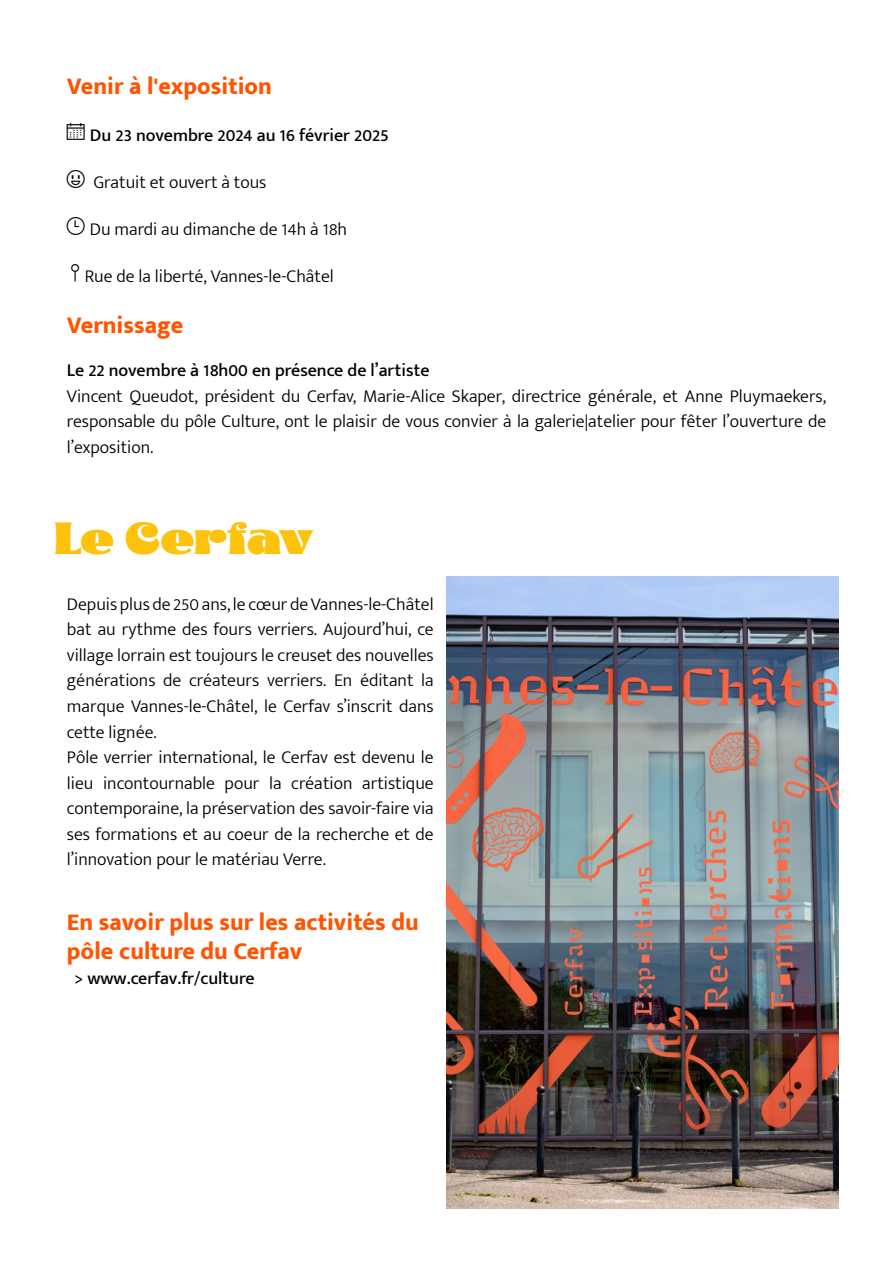
<style>
.page{position:relative;width:893px;height:1263px;background:#fff}
.page>*{position:absolute;margin:0;border:0;box-sizing:border-box;transform-origin:0 0}
.t1{font:45px "Glodok Display";letter-spacing:-.01em;color:#fdc20b}
.t2{font:800 24px/28.8px "Mukta Mahee";color:#ff5400}
.t3{font:300 18px/25.5px "Mukta Mahee";color:#000}
.t4{font:500 18px "Mukta Mahee";color:#000}
</style>
<div class="page">
<img style="left:446px;top:577px;width:393px;height:632px">
<h2 class="t2" style="left:67px;top:71px;width:206px">Venir à l'exposition</h2>
<p class="t4" style="left:90px;top:124px;width:300px">Du 23 novembre 2024 au 16 février 2025</p>
<p class="t3" style="left:93px;top:169px;width:175px">Gratuit et ouvert à tous</p>
<p class="t3" style="left:90px;top:216px;width:259px">Du mardi au dimanche de 14h à 18h</p>
<p class="t3" style="left:85px;top:263px;width:250px">Rue de la liberté, Vannes-le-Châtel</p>
<h2 class="t2" style="left:67px;top:310px;width:118px">Vernissage</h2>
<p class="t4" style="left:67px;top:359px;width:364px">Le 22 novembre à 18h00 en présence de l’artiste</p>
<p class="t3" style="left:67px;top:383px;width:761px;text-align:justify">Vincent Queudot, président du Cerfav, Marie-Alice Skaper, directrice générale, et Anne Pluymaekers, responsable du pôle Culture, ont le plaisir de vous convier à la galerie|atelier pour fêter l’ouverture de l’exposition.</p>
<h1 class="t1" style="left:54px;top:510px;width:262px">Le Cerfav</h1>
<p class="t3" style="left:67px;top:591px;width:368px">Depuis plus de 250 ans, le cœur de Vannes-le-Châtel bat au rythme des fours verriers. Aujourd’hui, ce village lorrain est toujours le creuset des nouvelles générations de créateurs verriers. En éditant la marque Vannes-le-Châtel, le Cerfav s’inscrit dans cette lignée.<br>Pôle verrier international, le Cerfav est devenu le lieu incontournable pour la création artistique contemporaine, la préservation des savoir-faire via ses formations et au coeur de la recherche et de l’innovation pour le matériau Verre.</p>
<h2 class="t2" style="left:67px;top:907px;width:353px">En savoir plus sur les activités du pôle culture du Cerfav</h2>
<p class="t4" style="left:75px;top:967px;width:182px">&gt; www.cerfav.fr/culture</p>
</div>
